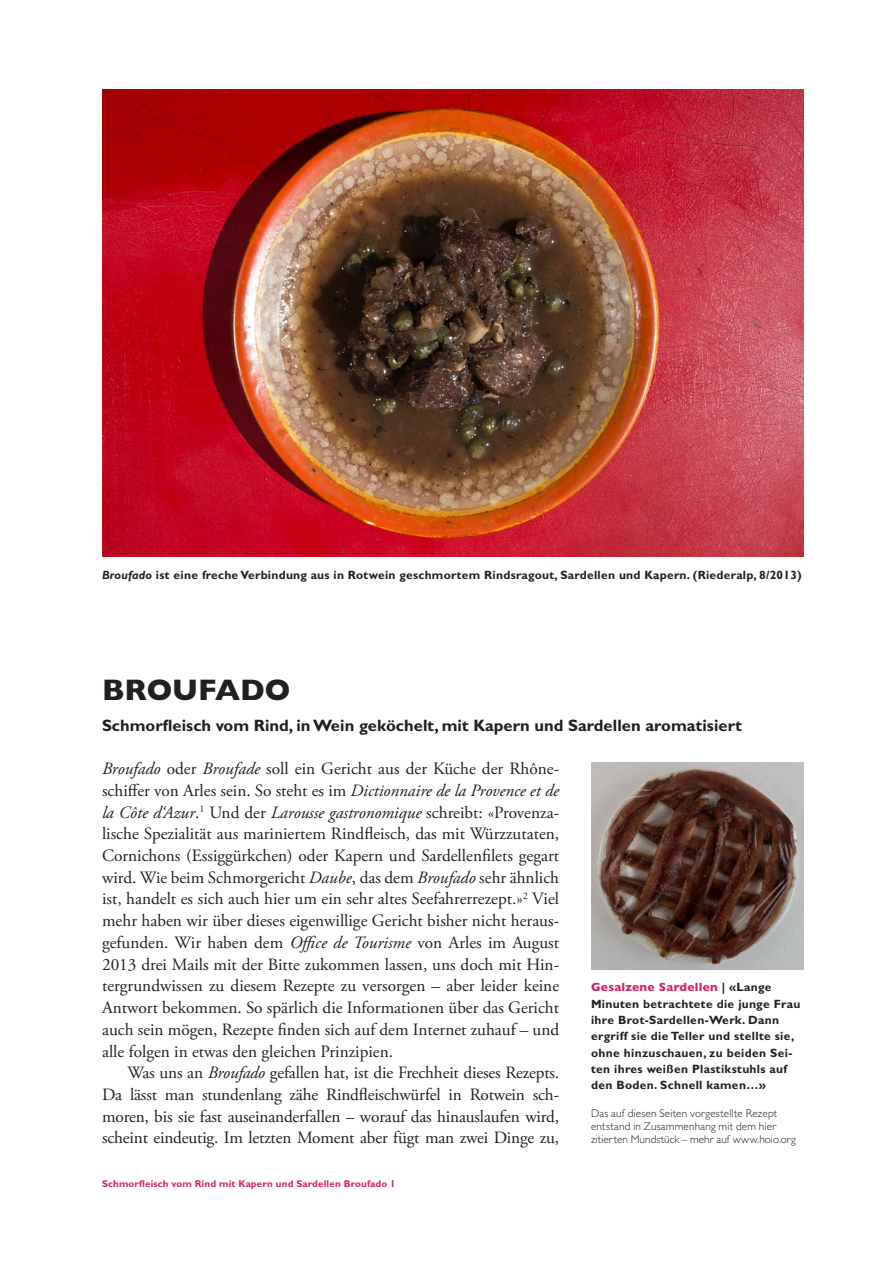
<style>
.page{position:relative;width:893px;height:1263px;background:#fff}
.page>*{position:absolute;margin:0;border:0;box-sizing:border-box;transform-origin:0 0}
.Titel{font:800 30px "Gill Sans MT Pro";color:#231f20}
.Lauftext_ohne_Einzug{font:17.25px/21.8px "Adobe Garamond Pro";color:#231f20;text-align:justify}
.Lauftext_mit_Einzug{font:17.25px/21.8px "Adobe Garamond Pro";letter-spacing:-.01em;color:#231f20;text-align:justify}
.Vorspann{font:700 16.5px "Gill Sans MT Pro";color:#231f20}
.Marginaltext{font:700 12px/16.4px "Gill Sans MT Pro";letter-spacing:.025em;color:#231f20}
.Bildlegende{font:700 12px "Gill Sans MT Pro";letter-spacing:.02em;color:#231f20}
.Anmerkungen{font:300 11.25px/13px "Gill Sans MT Pro";letter-spacing:.015em;color:#231f20}
.t1{font:700 9.9px "Gill Sans MT Pro";letter-spacing:.01em;color:#d0276a}
.s1{font-style:italic}
.s2{font-weight:800;color:#d0276a}
</style>
<div class="page">
<img style="left:102px;top:89px;width:702px;height:468px">
<img style="left:591px;top:763px;width:213px;height:206px">
<p class="Bildlegende" style="left:102px;top:567px;width:701px"><span class="s1">Broufado</span> ist eine freche Verbindung aus in Rotwein geschmortem Rindsragout, Sardellen und Kapern. (Riederalp, 8/2013)</p>
<p class="Titel" style="left:102px;top:672px;width:190px">BROUFADO</p>
<p class="Vorspann" style="left:102px;top:715px;width:642px">Schmorfleisch vom Rind, in Wein geköchelt, mit Kapern und Sardellen aromatisiert</p>
<p class="Lauftext_ohne_Einzug" style="left:102px;top:758px;width:459px"><span class="s1">Broufado</span> oder <span class="s1">Broufade</span> soll ein Gericht aus der Küche der Rhône&shy;schiffer von Arles sein. So steht es im <span class="s1">Dictionnaire de la Provence et de la Côte d‘Azur</span>.<sup>1</sup> Und der <span class="s1">Larousse gastronomique</span> schreibt: «Provenza&shy;lische Spezialität aus mariniertem Rindfleisch, das mit Würzzutaten, Cornichons (Essiggürkchen) oder Kapern und Sardellenfilets gegart wird. Wie beim Schmorgericht <span class="s1">Daube</span>, das dem <span class="s1">Broufado</span> sehr ähnlich ist, handelt es sich auch hier um ein sehr altes Seefahrerrezept.»<sup>2</sup> Viel mehr haben wir über dieses eigenwillige Gericht bisher nicht heraus&shy;gefunden. Wir haben dem <span class="s1">Office de Tourisme</span> von Arles im August 2013 drei Mails mit der Bitte zukommen lassen, uns doch mit Hin&shy;tergrundwissen zu diesem Rezepte zu versorgen – aber leider keine Antwort bekommen. So spärlich die Informationen über das Gericht auch sein mögen, Rezepte finden sich auf dem Internet zuhauf – und alle folgen in etwas den gleichen Prinzipien.</p>
<p class="Lauftext_mit_Einzug" style="left:102px;top:1062px;width:459px;text-indent:26px">Was uns an <span class="s1">Broufado</span> gefallen hat, ist die Frechheit dieses Rezepts.<br>Da lässt man stundenlang zähe Rindfleischwürfel in Rotwein sch&shy;moren, bis sie fast auseinanderfallen – worauf das hinauslaufen wird, scheint eindeutig. Im letzten Moment aber fügt man zwei Dinge zu,</p>
<p class="t1" style="left:102px;top:1177px;width:295px">Schmorfleisch vom Rind mit Kapern und Sardellen Broufado 1</p>
<p class="Marginaltext" style="left:591px;top:979px;width:211px"><span class="s2">Gesalzene Sardellen</span> | «Lange Minuten betrachtete die junge Frau ihre Brot-Sardellen-Werk. Dann ergriff sie die Teller und stellte sie, ohne hinzuschauen, zu beiden Sei&shy;ten ihres weißen Plastikstuhls auf den Boden. Schnell kamen…»</p>
<p class="Anmerkungen" style="left:591px;top:1107px;width:206px">Das auf diesen Seiten vorgestellte Rezept entstand in Zusammenhang mit dem hier zitierten Mundstück – mehr auf www.hoio.org</p>
</div>
